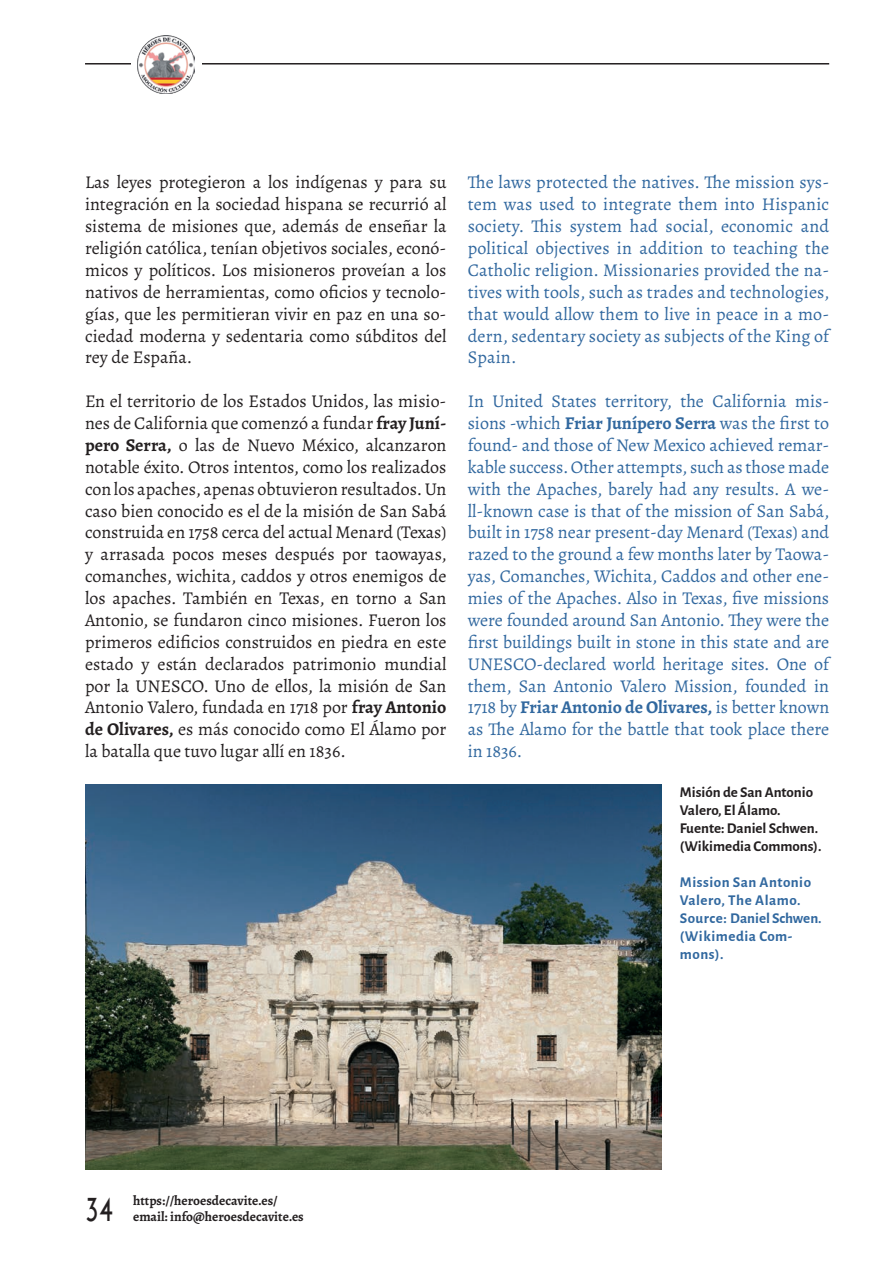
<style>
.page{position:relative;width:893px;height:1263px;background:#fff}
.page>*{position:absolute;margin:0;border:0;box-sizing:border-box;transform-origin:0 0}
.t1{font:700 36px "Josefin Sans";color:#231f20;scale:.75 1}
.t2{font:18px/21.9px "Alegreya";color:#231f20;text-align:justify}
.t3{font:18px/21.9px "Alegreya";color:#31689f;text-align:justify}
.t4{font:700 15px/18px "Alegreya Sans";letter-spacing:.035em;color:#31689f}
.t5{font:700 15px/18px "Alegreya Sans";color:#231f20}
.t6{font:700 13.5px "Alegreya";color:#231f20}
.s1{font-weight:700}
</style>
<div class="page">
<hr style="left:85px;top:63px;width:744px;height:2px;background:#231f20">
<div style="left:131px;top:29px;width:70px;height:71px;background:#fff"></div>
<img style="left:138px;top:36px;width:57px;height:57px">
<img style="left:85px;top:785px;width:576px;height:384px">
<p class="t2" style="left:85px;top:171px;width:363px">Las leyes protegieron a los indígenas y para su integración en la sociedad hispana se recurrió al sistema de misiones que, además de enseñar la religión católica, tenían objetivos sociales, econó&shy;micos y políticos. Los misioneros proveían a los nativos de herramientas, como oficios y tecnolo&shy;gías, que les permitieran vivir en paz en una so&shy;ciedad moderna y sedentaria como súbditos del rey de España.</p>
<p class="t2" style="left:85px;top:390px;width:363px">En el territorio de los Estados Unidos, las misio&shy;nes de California que comenzó a fundar <span class="s1">fray Juní&shy;pero Serra,</span> o las de Nuevo México, alcanzaron notable éxito. Otros intentos, como los realizados con los apaches, apenas obtuvieron resultados. Un caso bien conocido es el de la misión de San Sabá construida en 1758 cerca del actual Menard (Texas) y arrasada pocos meses después por taowayas, comanches, wichita, caddos y otros enemigos de los apaches. También en Texas, en torno a San Antonio, se fundaron cinco misiones. Fueron los primeros edificios construidos en piedra en este estado y están declarados patrimonio mundial por la UNESCO. Uno de ellos, la misión de San Antonio Valero, fundada en 1718 por <span class="s1">fray Antonio de Olivares,</span> es más conocido como El Álamo por la batalla que tuvo lugar allí en 1836.</p>
<p class="t3" style="left:468px;top:171px;width:363px">The laws protected the natives. The mission sys&shy;tem was used to integrate them into Hispanic society. This system had social, economic and political objectives in addition to teaching the Catholic religion. Missionaries provided the na&shy;tives with tools, such as trades and technologies, that would allow them to live in peace in a mo&shy;dern, sedentary society as subjects of the King of Spain.</p>
<p class="t3" style="left:468px;top:390px;width:363px">In United States territory, the California mis&shy;sions -which <span class="s1">Friar Junípero Serra</span> was the first to found- and those of New Mexico achieved remar&shy;kable success. Other attempts, such as those made with the Apaches, barely had any results. A we&shy;ll-known case is that of the mission of San Sabá, built in 1758 near present-day Menard (Texas) and razed to the ground a few months later by Taowa&shy;yas, Comanches, Wichita, Caddos and other ene&shy;mies of the Apaches. Also in Texas, five missions were founded around San Antonio. They were the first buildings built in stone in this state and are UNESCO-declared world heritage sites. One of them, San Antonio Valero Mission, founded in 1718 by <span class="s1">Friar Antonio de Olivares,</span> is better known as The Alamo for the battle that took place there in 1836.</p>
<p class="t5" style="left:680px;top:782px;width:135px">Misión de San Antonio<br>Valero, El Álamo.</p>
<p class="t5" style="left:680px;top:818px;width:143px">Fuente: Daniel Schwen. (Wikimedia Commons).</p>
<p class="t4" style="left:680px;top:872px;width:133px">Mission San Antonio<br>Valero, The Alamo.</p>
<p class="t4" style="left:680px;top:908px;width:143px">Source: Daniel Schwen. (Wikimedia Com&shy;mons).</p>
<p class="t1" style="left:85px;top:1187px;width:39px">34</p>
<p class="t6" style="left:133px;top:1191px;width:146px">https://heroesdecavite.es/</p>
<p class="t6" style="left:133px;top:1207px;width:172px">email: info@heroesdecavite.es</p>
</div>
